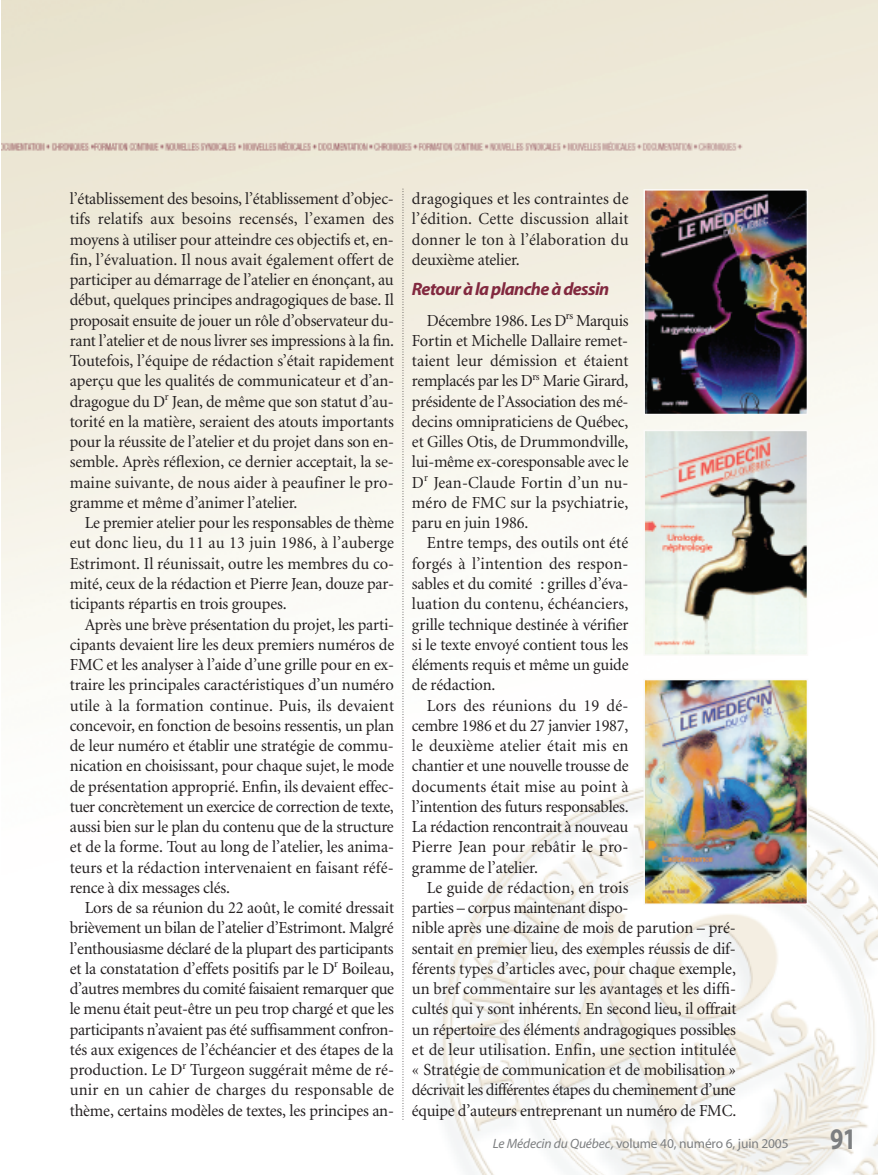
<style>
.page{position:relative;width:878px;height:1175px;background:#fff}
.page>*{position:absolute;margin:0;border:0;box-sizing:border-box;transform-origin:0 0}
.t1{font:700 30px "Myriad";color:#7d7f81;scale:.8 1}
.t2{font:italic 700 18px "Myriad";letter-spacing:-.035em;color:#82293f}
.t3{font:16.8px/20.2px "Minion";letter-spacing:-.01em;color:#231f20;text-align:justify}
.t4{font:13.5px "Myriad";letter-spacing:-.01em;color:#7d7f81}
.s1{font-style:italic}
</style>
<div class="page">
<img style="left:1px;top:0;width:877px;height:1174px">
<svg style="left:402px;top:189px;width:1px;height:931px"></svg>
<img style="left:646px;top:192px;width:159px;height:220px">
<div style="left:643px;top:189px;width:165px;height:226px;border:2px solid #fbfaf8"></div>
<img style="left:646px;top:433px;width:159px;height:220px">
<div style="left:643px;top:430px;width:165px;height:226px;border:2px solid #fbfaf8"></div>
<img style="left:646px;top:682px;width:159px;height:220px">
<div style="left:643px;top:679px;width:165px;height:226px;border:2px solid #fbfaf8"></div>
<p class="t3" style="left:70px;top:190px;width:326px">l’établissement des besoins, l’établissement d’objec&shy;tifs relatifs aux besoins recensés, l’examen des moyens à utiliser pour atteindre ces objectifs et, en&shy;fin, l’évaluation. Il nous avait également offert de participer au démarrage de l’atelier en énonçant, au début, quelques principes andragogiques de base. Il proposait ensuite de jouer un rôle d’observateur du&shy;rant l’atelier et de nous livrer ses impressions à la fin.<br>Toutefois, l’équipe de rédaction s’était rapidement aperçu que les qualités de communicateur et d’an&shy;dragogue du D<sup>r</sup> Jean, de même que son statut d’au&shy;torité en la matière, seraient des atouts importants pour la réussite de l’atelier et du projet dans son en&shy;semble. Après réflexion, ce dernier acceptait, la se&shy;maine suivante, de nous aider à peaufiner le pro&shy;gramme et même d’animer l’atelier.</p>
<p class="t3" style="left:70px;top:514px;width:326px;text-indent:15px">Le premier atelier pour les responsables de thème eut donc lieu, du 11 au 13 juin 1986, à l’auberge Estrimont. Il réunissait, outre les membres du co&shy;mité, ceux de la rédaction et Pierre Jean, douze par&shy;ticipants répartis en trois groupes.</p>
<p class="t3" style="left:70px;top:615px;width:326px;text-indent:15px">Après une brève présentation du projet, les parti&shy;cipants devaient lire les deux premiers numéros de FMC et les analyser à l’aide d’une grille pour en ex&shy;traire les principales caractéristiques d’un numéro utile à la formation continue. Puis, ils devaient concevoir, en fonction de besoins ressentis, un plan de leur numéro et établir une stratégie de commu&shy;nication en choisissant, pour chaque sujet, le mode de présentation approprié. Enfin, ils devaient effec&shy;tuer concrètement un exercice de correction de texte, aussi bien sur le plan du contenu que de la structure et de la forme. Tout au long de l’atelier, les anima&shy;teurs et la rédaction intervenaient en faisant réfé&shy;rence à dix messages clés.</p>
<p class="t3" style="left:70px;top:899px;width:326px;text-indent:15px">Lors de sa réunion du 22 août, le comité dressait brièvement un bilan de l’atelier d’Estrimont. Malgré l’enthousiasme déclaré de la plupart des participants et la constatation d’effets positifs par le D<sup>r</sup> Boileau, d’autres membres du comité faisaient remarquer que le menu était peut-être un peu trop chargé et que les participants n’avaient pas été suffisamment confron&shy;tés aux exigences de l’échéancier et des étapes de la production. Le D<sup>r</sup> Turgeon suggérait même de ré&shy;unir en un cahier de charges du responsable de thème, certains modèles de textes, les principes an-</p>
<p class="t3" style="left:412px;top:190px;width:218px">dragogiques et les contraintes de l’édition. Cette discussion allait donner le ton à l’élaboration du deuxième atelier.</p>
<p class="t2" style="left:412px;top:282px;width:199px">Retour à la planche à dessin</p>
<p class="t3" style="left:412px;top:311px;width:218px;text-indent:15px">Décembre 1986. Les D<sup>rs</sup> Marquis Fortin et Michelle Dallaire remet&shy;taient leur démission et étaient remplacés par les D<sup>rs</sup> Marie Girard, présidente de l’Association des mé&shy;decins omnipraticiens de Québec, et Gilles Otis, de Drummondville, lui-même ex-coresponsable avec le D<sup>r</sup> Jean-Claude Fortin d’un nu&shy;méro de FMC sur la psychiatrie, paru en juin 1986.</p>
<p class="t3" style="left:412px;top:534px;width:218px;text-indent:15px">Entre temps, des outils ont été forgés à l’intention des respon&shy;sables et du comité : grilles d’éva&shy;luation du contenu, échéanciers, grille technique destinée à vérifier si le texte envoyé contient tous les éléments requis et même un guide de rédaction.</p>
<p class="t3" style="left:412px;top:696px;width:218px;text-indent:15px">Lors des réunions du 19 dé&shy;cembre 1986 et du 27 janvier 1987, le deuxième atelier était mis en chantier et une nouvelle trousse de documents était mise au point à l’intention des futurs responsables.<br>La rédaction rencontrait à nouveau Pierre Jean pour rebâtir le pro&shy;gramme de l’atelier.</p>
<p class="t3" style="left:412px;top:878px;width:326px;text-align:left;text-indent:15px">Le guide de rédaction, en trois<br>parties – corpus maintenant dispo-<br>nible après une dizaine de mois de parution – pré&shy;sentait en premier lieu, des exemples réussis de dif&shy;férents types d’articles avec, pour chaque exemple, un bref commentaire sur les avantages et les diffi&shy;cultés qui y sont inhérents. En second lieu, il offrait un répertoire des éléments andragogiques possibles et de leur utilisation. Enfin, une section intitulée « Stratégie de communication et de mobilisation » décrivait les différentes étapes du cheminement d’une équipe d’auteurs entreprenant un numéro de FMC.</p>
<p class="t4" style="left:493px;top:1138px;width:297px"><span class="s1">Le Médecin du Québec,</span> volume 40, numéro 6, juin 2005</p>
<h1 class="t1" style="left:830px;top:1127px;width:34px">91</h1>
</div>
